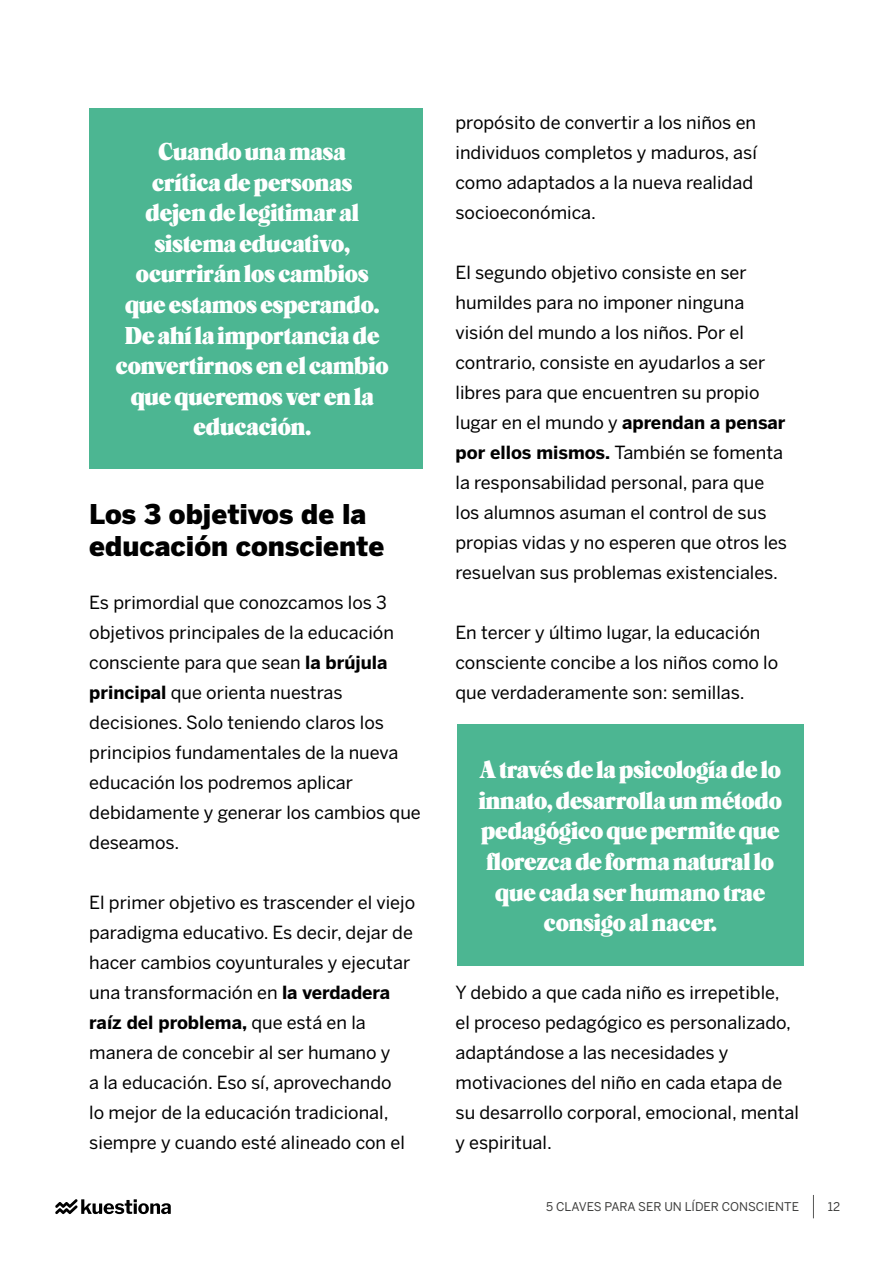
<style>
.page{position:relative;width:893px;height:1263px;background:#fff}
.page>*{position:absolute;margin:0;border:0;box-sizing:border-box;transform-origin:0 0}
.t1{font:900 27px/32.4px "Benton Sans";color:#000}
.t2{font:25.5px/30.6px "Caslon Black SH";color:#fff;text-align:center}
.t3{font:18px/30px "Benton Sans";color:#000}
.t4{font:12px "Benton Sans";color:#3c3c3b}
.s1{font-weight:700}
</style>
<div class="page">
<svg style="left:55px;top:1199px;width:116px;height:15px"></svg>
<svg style="left:813px;top:1195px;width:1px;height:23px"></svg>
<div style="left:89px;top:108px;width:334px;height:360px;background:#4cb692"></div>
<div style="left:457px;top:724px;width:347px;height:242px;background:#4cb692"></div>
<h2 class="t2" style="left:116px;top:137px;width:274px">Cuando una masa<br>crítica de personas<br>dejen de legitimar al sistema educativo, ocurrirán los cambios que estamos esperando.<br>De ahí la importancia de convertirnos en el cambio que queremos ver en la educación.</h2>
<h1 class="t1" style="left:89px;top:497px;width:297px">Los 3 objetivos de la educación consciente</h1>
<p class="t3" style="left:89px;top:587px;width:333px">Es primordial que conozcamos los 3 objetivos principales de la educación consciente para que sean <span class="s1">la brújula principal</span> que orienta nuestras decisiones. Solo teniendo claros los principios fundamentales de la nueva educación los podremos aplicar debidamente y generar los cambios que deseamos.</p>
<p class="t3" style="left:89px;top:887px;width:327px">El primer objetivo es trascender el viejo paradigma educativo. Es decir, dejar de hacer cambios coyunturales y ejecutar una transformación en <span class="s1">la verdadera raíz del problema,</span> que está en la manera de concebir al ser humano y<br>a la educación. Eso sí, aprovechando<br>lo mejor de la educación tradicional, siempre y cuando esté alineado con el</p>
<p class="t3" style="left:455px;top:107px;width:303px">propósito de convertir a los niños en individuos completos y maduros, así como adaptados a la nueva realidad socioeconómica.</p>
<p class="t3" style="left:455px;top:257px;width:333px">El segundo objetivo consiste en ser humildes para no imponer ninguna visión del mundo a los niños. Por el contrario, consiste en ayudarlos a ser libres para que encuentren su propio lugar en el mundo y <span class="s1">aprendan a pensar por ellos mismos.</span> También se fomenta la responsabilidad personal, para que los alumnos asuman el control de sus propias vidas y no esperen que otros les resuelvan sus problemas existenciales.</p>
<p class="t3" style="left:455px;top:617px;width:324px">En tercer y último lugar, la educación consciente concibe a los niños como lo que verdaderamente son: semillas.</p>
<h2 class="t2" style="left:479px;top:755px;width:305px">A través de la psicología de lo innato, desarrolla un método pedagógico que permite que florezca de forma natural lo que cada ser humano trae consigo al nacer.</h2>
<p class="t3" style="left:455px;top:977px;width:345px">Y debido a que cada niño es irrepetible,<br>el proceso pedagógico es personalizado, adaptándose a las necesidades y motivaciones del niño en cada etapa de su desarrollo corporal, emocional, mental y espiritual.</p>
<p class="t4" style="left:546px;top:1199px;width:254px">5 CLAVES PARA SER UN LÍDER CONSCIENTE</p>
<p class="t4" style="left:828px;top:1199px;width:14px">12</p>
</div>
